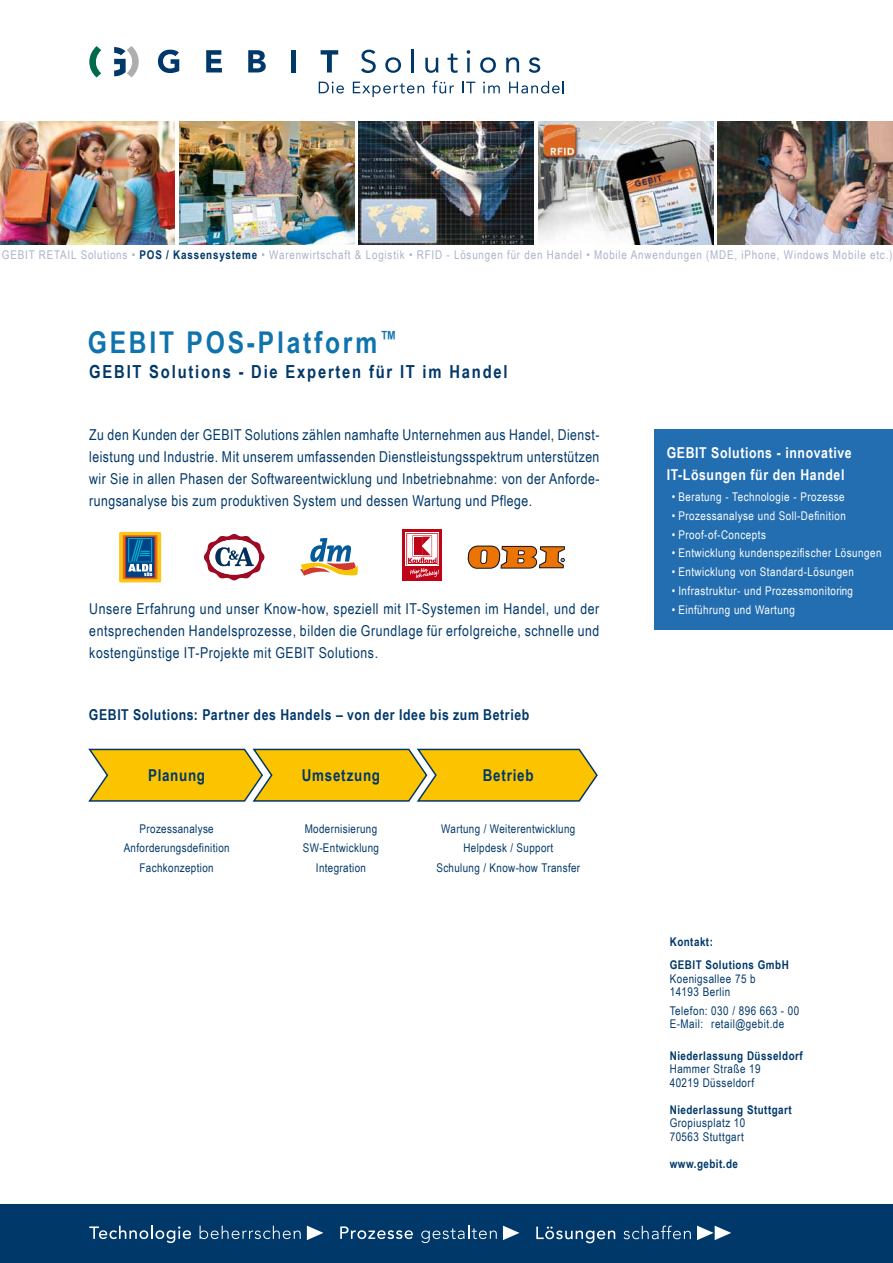
<style>
.page{position:relative;width:893px;height:1263px;background:#fff}
.page>*{position:absolute;margin:0;border:0;box-sizing:border-box;transform-origin:0 0}
.t1{font:700 30px "Arial Narrow";letter-spacing:.095em;color:#0f73ad}
.t2{font:700 18px "Arial Narrow";letter-spacing:.1em;color:#00386a}
.t3{font:700 16.35px "Arial Narrow";letter-spacing:.045em;color:#00386a}
.t4{font:15px/21.8px "Arial Narrow";letter-spacing:.035em;color:#00386a;text-align:justify}
.t5{font:700 15px "Arial Narrow";letter-spacing:.04em;color:#00386a}
.t6{font:700 15px/21.8px "Arial Narrow";letter-spacing:.04em;color:#fff}
.t7{font:12px/19.6px "Arial Narrow";letter-spacing:.03em;color:#00386a}
.t8{font:12px "Arial Narrow";letter-spacing:.04em;color:#fff}
.t9{font:12px "Arial Narrow";letter-spacing:.065em;color:#acb3ca}
.t10{font:700 12px/22.8px "Arial Narrow";letter-spacing:.04em;color:#00386a}
.s1{font-weight:700;color:#00386a}
</style>
<div class="page">
<div style="left:0;top:1204px;width:893px;height:59px;background:#00386a"></div>
<img style="left:538px;top:122px;width:175px;height:123px">
<img style="left:718px;top:122px;width:175px;height:123px">
<img style="left:359px;top:122px;width:175px;height:123px">
<img style="left:179px;top:122px;width:175px;height:123px">
<img style="left:0;top:122px;width:175px;height:123px">
<svg style="left:204px;top:534px;width:60px;height:46px"></svg>
<svg style="left:300px;top:538px;width:58px;height:38px"></svg>
<svg style="left:467px;top:545px;width:98px;height:24px"></svg>
<svg style="left:119px;top:532px;width:42px;height:50px"></svg>
<div style="left:123px;top:535px;width:34px;height:44px;background:linear-gradient(to bottom,#e85416,#e85416)"></div>
<svg style="left:125px;top:536px;width:30px;height:42px"></svg>
<svg style="left:126px;top:537px;width:28px;height:40px"></svg>
<svg style="left:128px;top:538px;width:24px;height:38px"></svg>
<svg style="left:503px;top:1225px;width:16px;height:15px"></svg>
<svg style="left:697px;top:1225px;width:34px;height:15px"></svg>
<svg style="left:307px;top:1225px;width:16px;height:15px"></svg>
<svg style="left:89px;top:1225px;width:102px;height:18px"></svg>
<svg style="left:200px;top:1225px;width:101px;height:14px"></svg>
<svg style="left:340px;top:1226px;width:73px;height:13px"></svg>
<svg style="left:421px;top:1225px;width:76px;height:18px"></svg>
<svg style="left:536px;top:1226px;width:79px;height:17px"></svg>
<svg style="left:624px;top:1225px;width:67px;height:14px"></svg>
<div style="left:654px;top:429px;width:239px;height:201px;background:#236eb1"></div>
<svg style="left:88px;top:748px;width:510px;height:54px;background:#eabe1d"></svg>
<svg style="left:319px;top:82px;width:25px;height:11px"></svg>
<svg style="left:353px;top:82px;width:71px;height:15px"></svg>
<svg style="left:432px;top:81px;width:22px;height:12px"></svg>
<svg style="left:462px;top:82px;width:13px;height:11px"></svg>
<svg style="left:483px;top:82px;width:17px;height:11px"></svg>
<svg style="left:509px;top:81px;width:55px;height:12px"></svg>
<svg style="left:89px;top:46px;width:12px;height:31px"></svg>
<svg style="left:114px;top:46px;width:25px;height:31px"></svg>
<svg style="left:361px;top:50px;width:15px;height:23px"></svg>
<svg style="left:385px;top:57px;width:16px;height:16px"></svg>
<hr style="left:412px;top:49px;width:2px;height:23px;background:#00386a">
<svg style="left:425px;top:58px;width:13px;height:15px"></svg>
<svg style="left:447px;top:54px;width:11px;height:19px"></svg>
<svg style="left:467px;top:50px;width:3px;height:22px"></svg>
<svg style="left:480px;top:57px;width:16px;height:16px"></svg>
<svg style="left:506px;top:57px;width:13px;height:15px"></svg>
<svg style="left:529px;top:57px;width:11px;height:16px"></svg>
<svg style="left:158px;top:50px;width:21px;height:23px"></svg>
<svg style="left:206px;top:50px;width:16px;height:22px"></svg>
<svg style="left:248px;top:50px;width:18px;height:22px"></svg>
<div style="left:291px;top:50px;width:5px;height:22px;background:#00386a"></div>
<svg style="left:321px;top:50px;width:17px;height:22px"></svg>
<div style="left:403px;top:529px;width:39px;height:52px;background:#c00418"></div>
<div style="left:406px;top:532px;width:33px;height:34px;background:#fff"></div>
<svg style="left:406px;top:533px;width:33px;height:45px"></svg>
<p class="t9" style="left:2px;top:246px;width:892px">GEBIT RETAIL Solutions • <span class="s1">POS / Kassensysteme</span> • Warenwirtschaft &amp; Logistik • RFID - Lösungen für den Handel • Mobile Anwendungen (MDE, iPhone, Windows Mobile etc.)</p>
<h1 class="t1" style="left:88px;top:320px;width:311px">GEBIT POS-Platform<sup>™</sup></h1>
<p class="t2" style="left:89px;top:358px;width:420px">GEBIT Solutions - Die Experten für IT im Handel</p>
<p class="t4" style="left:89px;top:424px;width:512px">Zu den Kunden der GEBIT Solutions zählen namhafte Unternehmen aus Handel, Dienst&shy;leistung und Industrie. Mit unserem umfassenden Dienstleistungsspektrum unterstützen wir Sie in allen Phasen der Softwareentwicklung und Inbetriebnahme: von der Anforde&shy;rungsanalyse bis zum produktiven System und dessen Wartung und Pflege.</p>
<p class="t4" style="left:89px;top:598px;width:512px">Unsere Erfahrung und unser Know-how, speziell mit IT-Systemen im Handel, und der entsprechenden Handelsprozesse, bilden die Grundlage für erfolgreiche, schnelle und kostengünstige IT-Projekte mit GEBIT Solutions.</p>
<p class="t5" style="left:89px;top:703px;width:442px">GEBIT Solutions: Partner des Handels – von der Idee bis zum Betrieb</p>
<p class="t3" style="left:148px;top:763px;width:58px">Planung</p>
<p class="t3" style="left:302px;top:763px;width:80px">Umsetzung</p>
<p class="t3" style="left:483px;top:763px;width:52px">Betrieb</p>
<p class="t7" style="left:124px;top:818px;width:108px;text-align:center">Prozessanalyse<br>Anforderungsdefinition<br>Fachkonzeption</p>
<p class="t7" style="left:436px;top:818px;width:145px;text-align:center">Wartung / Weiterentwicklung<br>Helpdesk / Support<br>Schulung / Know-how Transfer</p>
<p class="t7" style="left:303px;top:818px;width:78px;text-align:center">Modernisierung<br>SW-Entwicklung<br>Integration</p>
<p class="t6" style="left:667px;top:441px;width:187px">GEBIT Solutions - innovative<br>IT-Lösungen für den Handel</p>
<p class="t8" style="left:672px;top:488px;width:174px">• Beratung - Technologie - Prozesse</p>
<p class="t8" style="left:672px;top:507px;width:176px">• Prozessanalyse und Soll-Definition</p>
<p class="t8" style="left:672px;top:525px;width:96px">• Proof-of-Concepts</p>
<p class="t8" style="left:672px;top:544px;width:211px">• Entwicklung kundenspezifischer Lösungen</p>
<p class="t8" style="left:672px;top:563px;width:184px">• Entwicklung von Standard-Lösungen</p>
<p class="t8" style="left:672px;top:582px;width:183px">• Infrastruktur- und Prozessmonitoring</p>
<p class="t8" style="left:672px;top:600px;width:125px">• Einführung und Wartung</p>
<p class="t10" style="left:670px;top:930px;width:121px">Kontakt:<br>GEBIT Solutions GmbH</p>
<p class="t7" style="left:670px;top:971px;width:87px;line-height:13.5px">Koenigsallee 75 b<br>14193 Berlin</p>
<p class="t7" style="left:670px;top:1003px;width:131px;line-height:13.5px">Telefon: 030 / 896 663 - 00<br>E-Mail: retail@gebit.de</p>
<p class="t10" style="left:670px;top:1043px;width:134px">Niederlassung Düsseldorf</p>
<p class="t7" style="left:670px;top:1061px;width:92px;line-height:13.5px">Hammer Straße 19<br>40219 Düsseldorf</p>
<p class="t10" style="left:670px;top:1097px;width:124px">Niederlassung Stuttgart</p>
<p class="t7" style="left:670px;top:1115px;width:77px;line-height:13.5px">Gropiusplatz 10<br>70563 Stuttgart</p>
<p class="t10" style="left:670px;top:1151px;width:70px">www.gebit.de</p>
</div>
